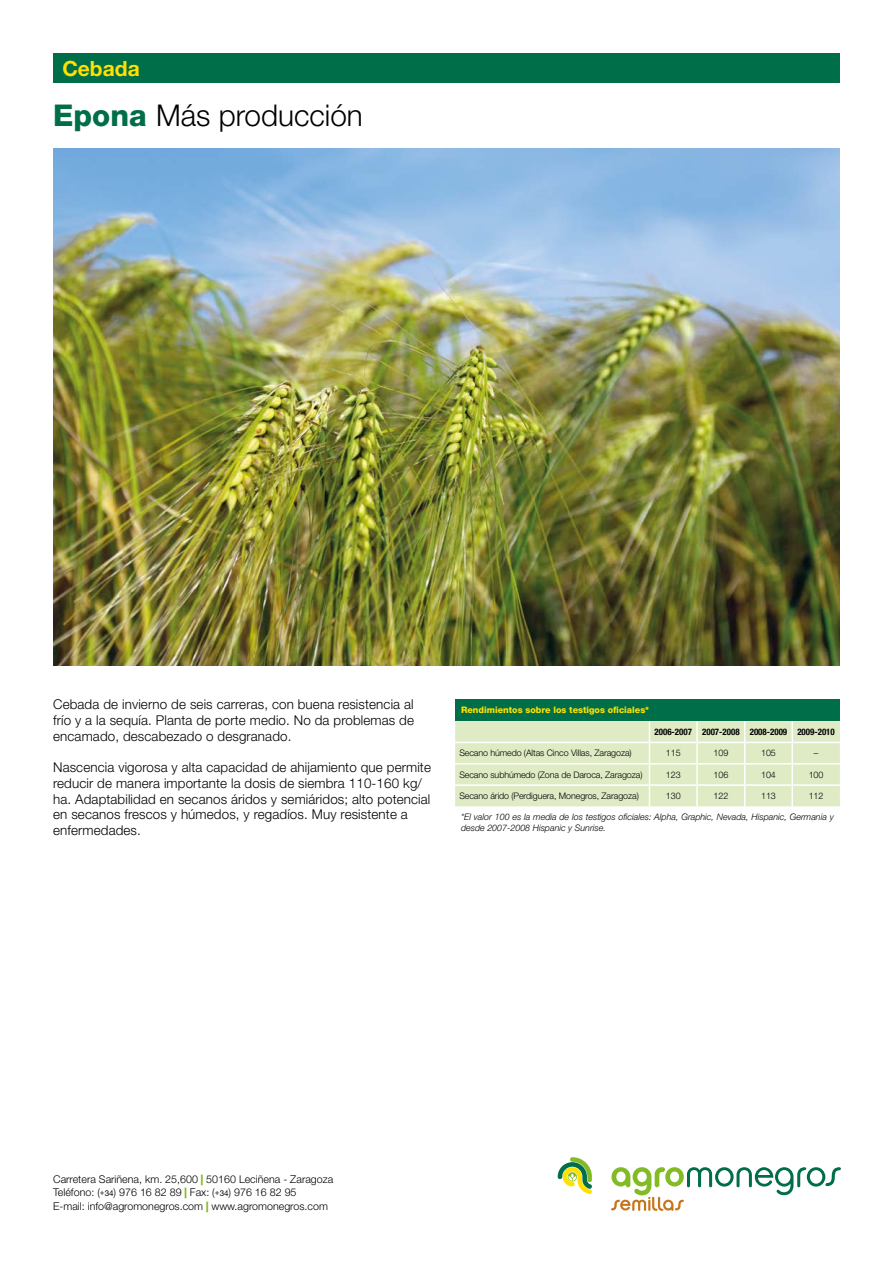
<style>
.page{position:relative;width:893px;height:1263px;background:#fff}
.page>*{position:absolute;margin:0;border:0;box-sizing:border-box;transform-origin:0 0}
.t1{font:300 30px "Helvetica Neue LT Std";color:#000}
.t2{font:700 21px "Helvetica Neue LT Std";color:#ffe100}
.t3{font:300 13.5px/15.8px "Helvetica Neue LT Std";letter-spacing:.01em;color:#000;text-align:justify}
.t4{font:300 10.65px/13.5px "Helvetica Neue LT Std";color:#000}
.t5{font:300 9px "Helvetica Neue LT Std";letter-spacing:-.01em;color:#000}
.t6{font:italic 300 9px/10.8px "Helvetica Neue LT Std";color:#000}
.t7{font:800 9px "Helvetica Neue LT Std";color:#ffe100}
.t8{font:700 condensed 9px "Helvetica Neue LT Std";color:#000}
.s1{font-weight:800;color:#006e49}
.s2{font-weight:900;color:#83bb26}
.s3{font-weight:400;font-size:7.95px}
</style>
<div class="page">
<svg style="left:558px;top:1157px;width:34px;height:37px"></svg>
<svg style="left:611px;top:1167px;width:230px;height:44px"></svg>
<div style="left:53px;top:53px;width:787px;height:30px;background:#006e49"></div>
<img style="left:53px;top:148px;width:787px;height:517px">
<div style="left:455px;top:699px;width:385px;height:22px;background:#006e49"></div>
<svg style="left:455px;top:721px;width:385px;height:85px;background:#e1ecc8"></svg>
<h2 class="t2" style="left:62px;top:55px;width:79px">Cebada</h2>
<h1 class="t1" style="left:53px;top:97px;width:311px"><span class="s1">Epona</span> Más producción</h1>
<p class="t3" style="left:53px;top:696px;width:362px">Cebada de invierno de seis carreras, con buena resistencia al frío y a la sequía. Planta de porte medio. No da problemas de encamado, descabezado o desgranado.</p>
<p class="t3" style="left:53px;top:759px;width:379px;text-align:left">Nascencia vigorosa y alta capacidad de ahijamiento que permite reducir de manera importante la dosis de siembra 110-160 kg/ ha. Adaptabilidad en secanos áridos y semiáridos; alto potencial en secanos frescos y húmedos, y regadíos. Muy resistente a enfermedades.</p>
<p class="t7" style="left:461px;top:705px;width:190px">Rendimientos sobre los testigos oficiales*</p>
<p class="t8" style="left:654px;top:726px;width:182px">2006-2007 2007-2008 2008-2009 2009-2010</p>
<p class="t5" style="left:459px;top:748px;width:174px">Secano húmedo (Altas Cinco Villas, Zaragoza)</p>
<p class="t5" style="left:666px;top:748px;width:16px">115</p>
<p class="t5" style="left:713px;top:748px;width:16px">109</p>
<p class="t5" style="left:761px;top:748px;width:16px">105</p>
<p class="t5" style="left:814px;top:748px;width:6px">–</p>
<p class="t5" style="left:459px;top:769px;width:185px">Secano subhúmedo (Zona de Daroca, Zaragoza)</p>
<p class="t5" style="left:666px;top:769px;width:16px">123</p>
<p class="t5" style="left:713px;top:769px;width:16px">106</p>
<p class="t5" style="left:761px;top:769px;width:16px">104</p>
<p class="t5" style="left:809px;top:769px;width:16px">100</p>
<p class="t5" style="left:459px;top:790px;width:181px">Secano árido (Perdiguera, Monegros, Zaragoza)</p>
<p class="t5" style="left:666px;top:790px;width:16px">130</p>
<p class="t5" style="left:713px;top:790px;width:16px">122</p>
<p class="t5" style="left:761px;top:790px;width:16px">113</p>
<p class="t5" style="left:809px;top:790px;width:16px">112</p>
<p class="t6" style="left:461px;top:811px;width:374px">*El valor 100 es la media de los testigos oficiales: Alpha, Graphic, Nevada, Hispanic, Germania y desde 2007-2008 Hispanic y Sunrise.</p>
<p class="t4" style="left:53px;top:1172px;width:282px">Carretera Sariñena, km. 25,600 <span class="s2">|</span> 50160 Leciñena - Zaragoza<br>Teléfono: (<span class="s3">+34</span>) 976 16 82 89 <span class="s2">|</span> Fax: (<span class="s3">+34</span>) 976 16 82 95<br>E-mail: info@agromonegros.com <span class="s2">|</span> www.agromonegros.com</p>
</div>
